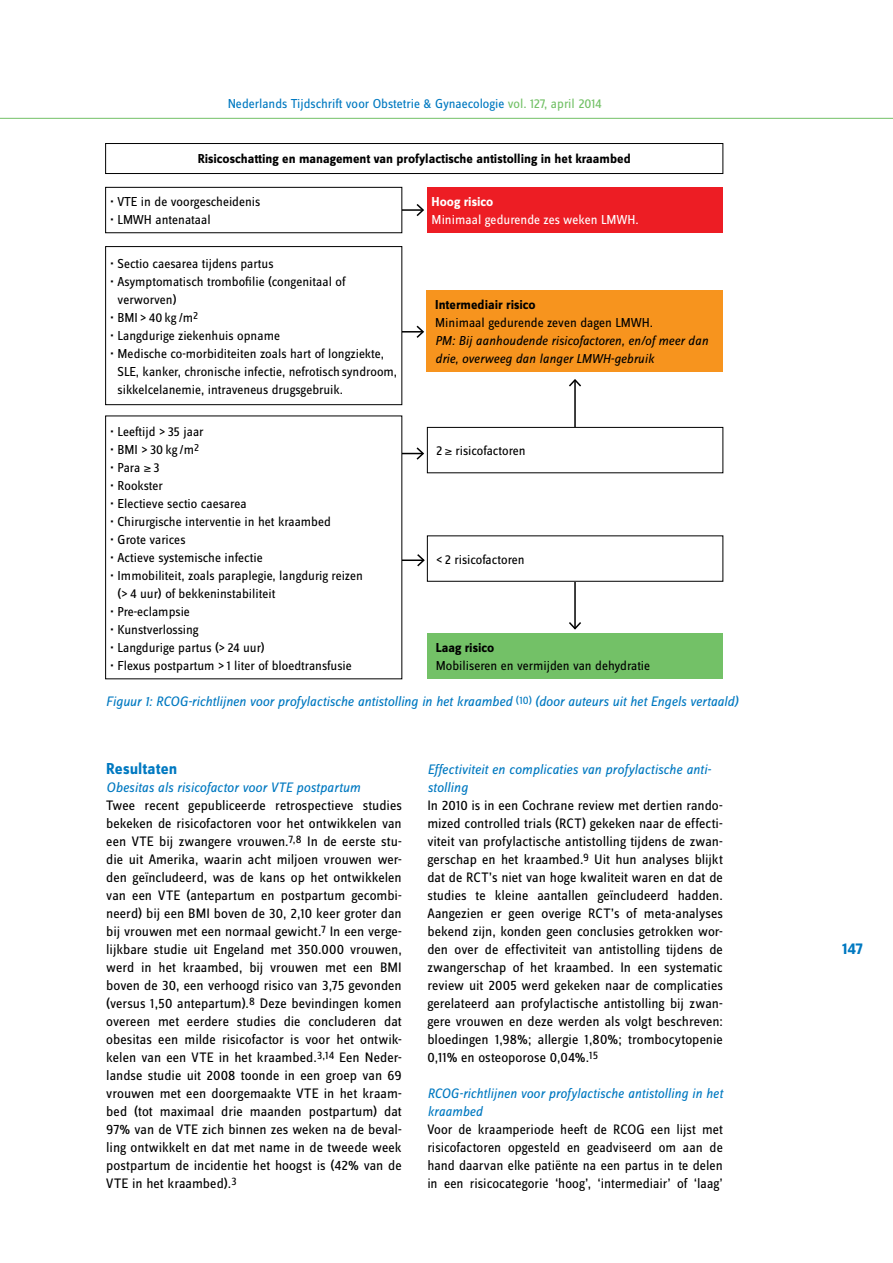
<style>
.page{position:relative;width:893px;height:1263px;background:#fff}
.page>*{position:absolute;margin:0;border:0;box-sizing:border-box;transform-origin:0 0}
.t1{font:700 16.5px "Zine Sans Dis";letter-spacing:.005em;color:#0079c1}
.t2{font:14.25px/18px "Zine Sans Dis";color:#000;text-align:justify}
.t3{font:italic 14.25px/18px "Zine Sans Dis";letter-spacing:-.005em;color:#0079c1}
.t4{font:13.5px/18px "Zine Sans Dis";color:#000}
.t5{font:700 13.5px "Zine Sans Dis";color:#000}
.t6{font:italic 13.5px/18px "Zine Sans Dis";color:#000}
.t7{font:13.5px "Zine Sans Dis";color:#0079c1}
.t8{font:13.5px "Zine Sans Dis";color:#fff}
.t9{font:700 13.5px "Zine Sans Dis";color:#fff}
.s1{color:#73c167}
</style>
<div class="page">
<hr style="left:0;top:118px;width:893px;height:1px;background:#73c167">
<hr style="left:399px;top:559px;width:25px;height:2px;background:#000">
<svg style="left:416px;top:554px;width:9px;height:13px"></svg>
<svg style="left:402px;top:446px;width:22px;height:15px"></svg>
<hr style="left:399px;top:331px;width:24px;height:2px;background:#000">
<svg style="left:415px;top:325px;width:9px;height:13px"></svg>
<hr style="left:399px;top:209px;width:24px;height:2px;background:#000">
<svg style="left:415px;top:204px;width:9px;height:12px"></svg>
<hr style="left:574px;top:574px;width:2px;height:54px;background:#000">
<svg style="left:569px;top:620px;width:12px;height:10px"></svg>
<hr style="left:574px;top:380px;width:2px;height:90px;background:#000">
<svg style="left:569px;top:379px;width:12px;height:9px"></svg>
<div style="left:105px;top:143px;width:618px;height:31px;border:1px solid #000"></div>
<div style="left:105px;top:187px;width:297px;height:46px;border:1px solid #000"></div>
<div style="left:427px;top:187px;width:296px;height:46px;background:#ed1d24"></div>
<div style="left:427px;top:427px;width:296px;height:46px;background:#fff"></div>
<div style="left:427px;top:427px;width:296px;height:46px;border:1px solid #000"></div>
<div style="left:427px;top:536px;width:296px;height:45px;background:#fff"></div>
<div style="left:427px;top:535px;width:296px;height:47px;border:1px solid #000"></div>
<div style="left:427px;top:633px;width:296px;height:45px;background:#73c167"></div>
<div style="left:427px;top:290px;width:296px;height:81px;background:#f7941e"></div>
<div style="left:106px;top:247px;width:296px;height:158px;background:#fff"></div>
<div style="left:105px;top:246px;width:297px;height:159px;border:1px solid #000"></div>
<p class="t7" style="left:228px;top:97px;width:375px">Nederlands Tijdschrift voor Obstetrie &amp; Gynaecologie <span class="s1">vol. 127, april 2014</span></p>
<p class="t5" style="left:198px;top:152px;width:435px">Risicoschatting en management van profylactische antistolling in het kraambed</p>
<p class="t4" style="left:110px;top:193px;width:152px">• VTE in de voorgescheidenis</p>
<p class="t4" style="left:110px;top:211px;width:102px">• LMWH antenataal</p>
<p class="t9" style="left:432px;top:195px;width:63px">Hoog risico</p>
<p class="t8" style="left:432px;top:213px;width:209px">Minimaal gedurende zes weken LMWH.</p>
<p class="t4" style="left:110px;top:255px;width:165px">• Sectio caesarea tijdens partus</p>
<p class="t4" style="left:118px;top:273px;width:229px;text-indent:-7px">• Asymptomatisch trombofilie (congenitaal of verworven)</p>
<p class="t4" style="left:110px;top:309px;width:90px">• BMI &gt; 40 kg /m<sup>2</sup></p>
<p class="t4" style="left:110px;top:327px;width:171px">• Langdurige ziekenhuis opname</p>
<p class="t4" style="left:118px;top:345px;width:281px;text-indent:-7px">• Medische co-morbiditeiten zoals hart of longziekte,<br>SLE, kanker, chronische infectie, nefrotisch syndroom, sikkelcelanemie, intraveneus drugsgebruik.</p>
<p class="t4" style="left:110px;top:423px;width:95px">• Leeftijd &gt; 35 jaar</p>
<p class="t4" style="left:110px;top:441px;width:90px">• BMI &gt; 30 kg /m<sup>2</sup></p>
<p class="t4" style="left:110px;top:459px;width:51px">• Para ≥ 3</p>
<p class="t4" style="left:110px;top:477px;width:54px">• Rookster</p>
<p class="t4" style="left:110px;top:495px;width:138px">• Electieve sectio caesarea</p>
<p class="t4" style="left:110px;top:513px;width:222px">• Chirurgische interventie in het kraambed</p>
<p class="t4" style="left:110px;top:531px;width:77px">• Grote varices</p>
<p class="t4" style="left:110px;top:549px;width:154px">• Actieve systemische infectie</p>
<p class="t4" style="left:118px;top:567px;width:247px;text-indent:-7px">• Immobiliteit, zoals paraplegie, langdurig reizen (&gt; 4 uur) of bekkeninstabiliteit</p>
<p class="t4" style="left:110px;top:603px;width:81px">• Pre-eclampsie</p>
<p class="t4" style="left:110px;top:621px;width:90px">• Kunstverlossing</p>
<p class="t4" style="left:110px;top:639px;width:156px">• Langdurige partus (&gt; 24 uur)</p>
<p class="t4" style="left:110px;top:657px;width:243px">• Flexus postpartum &gt; 1 liter of bloedtransfusie</p>
<p class="t5" style="left:435px;top:297px;width:102px">Intermediair risico</p>
<p class="t4" style="left:435px;top:314px;width:219px">Minimaal gedurende zeven dagen LMWH.</p>
<p class="t6" style="left:435px;top:332px;width:274px">PM: Bij aanhoudende risicofactoren, en/of meer dan drie, overweeg dan langer LMWH-gebruik</p>
<p class="t4" style="left:436px;top:442px;width:91px">2 ≥ risicofactoren</p>
<p class="t4" style="left:436px;top:551px;width:90px">&lt; 2 risicofactoren</p>
<p class="t5" style="left:436px;top:640px;width:60px">Laag risico</p>
<p class="t4" style="left:436px;top:657px;width:216px">Mobiliseren en vermijden van dehydratie</p>
<p class="t3" style="left:106px;top:693px;width:634px">Figuur 1: RCOG-richtlijnen voor profylactische antistolling in het kraambed <sup>(10)</sup> (door auteurs uit het Engels vertaald)</p>
<p class="t1" style="left:106px;top:760px;width:72px">Resultaten</p>
<p class="t3" style="left:106px;top:779px;width:256px">Obesitas als risicofactor voor VTE postpartum</p>
<p class="t2" style="left:106px;top:797px;width:297px">Twee recent gepubliceerde retrospectieve studies bekeken de risicofactoren voor het ontwikkelen van een VTE bij zwangere vrouwen.<sup>7,8</sup> In de eerste stu&shy;die uit Amerika, waarin acht miljoen vrouwen wer&shy;den geïncludeerd, was de kans op het ontwikkelen van een VTE (antepartum en postpartum gecombi&shy;neerd) bij een BMI boven de 30, 2,10 keer groter dan bij vrouwen met een normaal gewicht.<sup>7</sup> In een verge&shy;lijkbare studie uit Engeland met 350.000 vrouwen, werd in het kraambed, bij vrouwen met een BMI boven de 30, een verhoogd risico van 3,75 gevonden (versus 1,50 antepartum).<sup>8</sup> Deze bevindingen komen overeen met eerdere studies die concluderen dat obesitas een milde risicofactor is voor het ontwik&shy;kelen van een VTE in het kraambed.<sup>3,14</sup> Een Neder&shy;landse studie uit 2008 toonde in een groep van 69 vrouwen met een doorgemaakte VTE in het kraam&shy;bed (tot maximaal drie maanden postpartum) dat 97% van de VTE zich binnen zes weken na de beval&shy;ling ontwikkelt en dat met name in de tweede week postpartum de incidentie het hoogst is (42% van de VTE in het kraambed).<sup>3</sup></p>
<p class="t3" style="left:427px;top:761px;width:285px">Effectiviteit en complicaties van profylactische anti&shy;stolling</p>
<p class="t2" style="left:427px;top:797px;width:297px">In 2010 is in een Cochrane review met dertien rando&shy;mized controlled trials (RCT) gekeken naar de effecti&shy;viteit van profylactische antistolling tijdens de zwan&shy;gerschap en het kraambed.<sup>9</sup> Uit hun analyses blijkt dat de RCT’s niet van hoge kwaliteit waren en dat de studies te kleine aantallen geïncludeerd hadden.<br>Aangezien er geen overige RCT’s of meta-analyses bekend zijn, konden geen conclusies getrokken wor&shy;den over de effectiviteit van antistolling tijdens de zwangerschap of het kraambed. In een systematic review uit 2005 werd gekeken naar de complicaties gerelateerd aan profylactische antistolling bij zwan&shy;gere vrouwen en deze werden als volgt beschreven: bloedingen 1,98%; allergie 1,80%; trombocytopenie 0,11% en osteoporose 0,04%.<sup>15</sup></p>
<p class="t3" style="left:427px;top:1085px;width:297px">RCOG-richtlijnen voor profylactische antistolling in het kraambed</p>
<p class="t2" style="left:427px;top:1121px;width:297px">Voor de kraamperiode heeft de RCOG een lijst met risicofactoren opgesteld en geadviseerd om aan de hand daarvan elke patiënte na een partus in te delen in een risicocategorie ‘hoog’, ‘intermediair’ of ‘laag’</p>
<p class="t1" style="left:842px;top:940px;width:22px">147</p>
</div>
